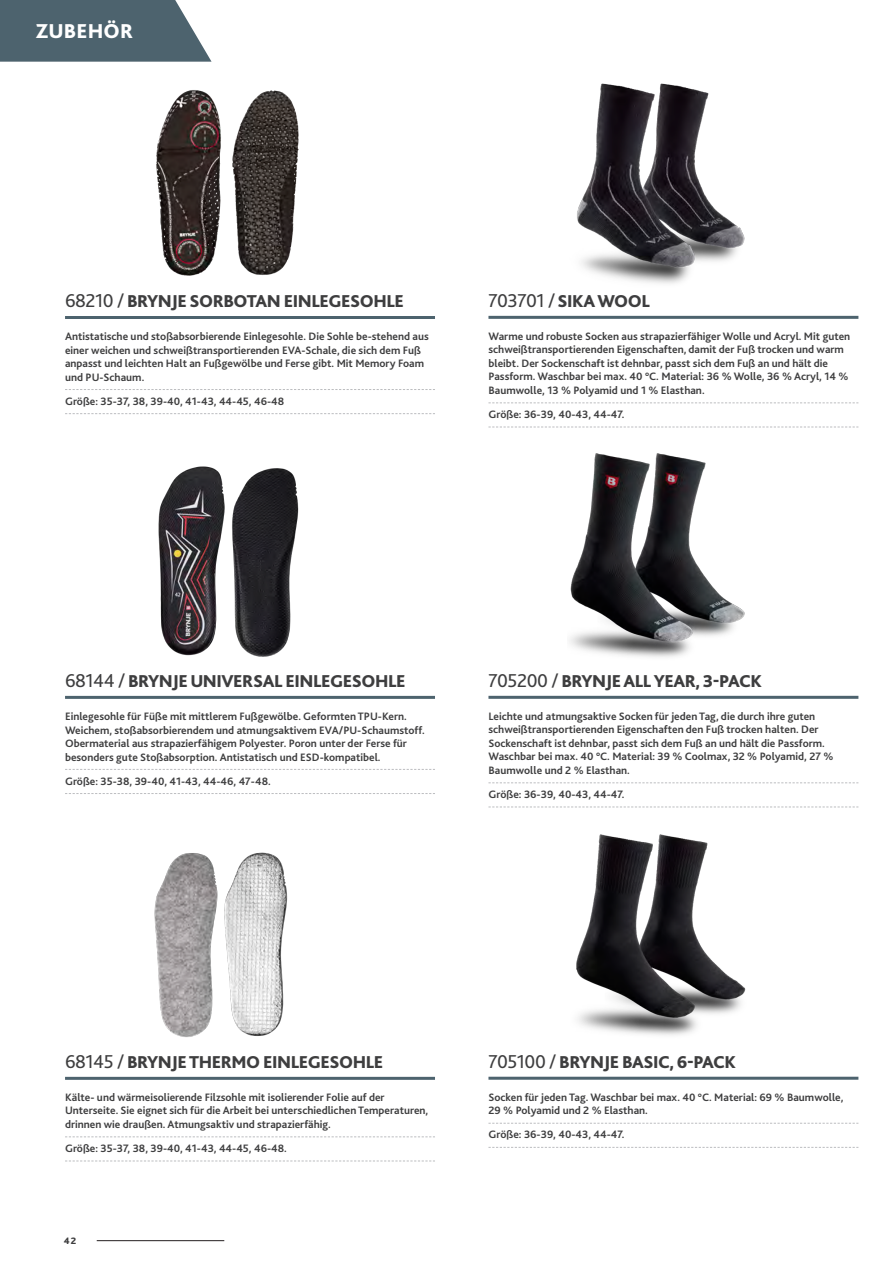
<style>
.page{position:relative;width:893px;height:1263px;background:#fff}
.page>*{position:absolute;margin:0;border:0;box-sizing:border-box;transform-origin:0 0}
.t1{font:800 21px "Bliss 2";letter-spacing:.01em;color:#fff}
.t2{font:800 18px "Bliss 2";letter-spacing:-.025em;color:#3e3e3f}
.t3{font:700 11.25px/13.5px "Bliss 2";color:#3e3e3f}
.t4{font:800 9.75px "Bliss 2";color:#3e3e3f}
.s1{font-weight:400;font-size:19.5px}
</style>
<div class="page">
<hr style="left:97px;top:1240px;width:127px;height:1px;background:#231f20">
<svg style="left:0;top:0;width:212px;height:62px;background:#5d717b"></svg>
<hr style="left:65px;top:316px;width:370px;height:3px;background:#4d636e">
<svg style="left:65px;top:389px;width:370px;height:1px"></svg>
<svg style="left:65px;top:413px;width:370px;height:1px"></svg>
<img style="left:156px;top:90px;width:143px;height:186px">
<hr style="left:65px;top:1077px;width:370px;height:3px;background:#4d636e">
<svg style="left:65px;top:1136px;width:370px;height:1px"></svg>
<svg style="left:65px;top:1160px;width:370px;height:1px"></svg>
<img style="left:154px;top:852px;width:134px;height:185px">
<hr style="left:65px;top:696px;width:370px;height:3px;background:#4d636e">
<svg style="left:65px;top:769px;width:370px;height:1px"></svg>
<svg style="left:65px;top:793px;width:370px;height:1px"></svg>
<img style="left:158px;top:466px;width:141px;height:191px">
<hr style="left:488px;top:316px;width:370px;height:3px;background:#4d636e">
<svg style="left:488px;top:402px;width:370px;height:1px"></svg>
<svg style="left:488px;top:427px;width:370px;height:1px"></svg>
<img style="left:577px;top:83px;width:168px;height:201px">
<hr style="left:488px;top:696px;width:370px;height:3px;background:#4d636e">
<svg style="left:488px;top:782px;width:370px;height:1px"></svg>
<svg style="left:488px;top:806px;width:370px;height:1px"></svg>
<img style="left:569px;top:453px;width:175px;height:204px">
<hr style="left:488px;top:1077px;width:370px;height:3px;background:#4d636e">
<svg style="left:488px;top:1123px;width:370px;height:1px"></svg>
<svg style="left:488px;top:1147px;width:370px;height:1px"></svg>
<img style="left:576px;top:834px;width:170px;height:201px">
<h1 class="t1" style="left:36px;top:18px;width:99px">ZUBEHÖR</h1>
<h2 class="t2" style="left:65px;top:290px;width:340px"><span class="s1">68210 /</span> BRYNJE SORBOTAN EINLEGESOHLE</h2>
<p class="t3" style="left:65px;top:330px;width:365px">Antistatische und stoßabsorbierende Einlegesohle. Die Sohle be-stehend aus einer weichen und schweißtransportierenden EVA-Schale, die sich dem Fuß anpasst und leichten Halt an Fußgewölbe und Ferse gibt. Mit Memory Foam und PU-Schaum.</p>
<p class="t3" style="left:65px;top:394px;width:221px">Größe: 35-37, 38, 39-40, 41-43, 44-45, 46-48</p>
<h2 class="t2" style="left:488px;top:290px;width:163px"><span class="s1">703701 /</span> SIKA WOOL</h2>
<p class="t3" style="left:488px;top:329px;width:363px">Warme und robuste Socken aus strapazierfähiger Wolle und Acryl. Mit guten schweißtransportierenden Eigenschaften, damit der Fuß trocken und warm bleibt. Der Sockenschaft ist dehnbar, passt sich dem Fuß an und hält die Passform. Waschbar bei max. 40 °C. Material: 36 % Wolle, 36 % Acryl, 14 % Baumwolle, 13 % Polyamid und 1 % Elasthan.</p>
<p class="t3" style="left:488px;top:408px;width:138px">Größe: 36-39, 40-43, 44-47.</p>
<h2 class="t2" style="left:65px;top:670px;width:342px"><span class="s1">68144 /</span> BRYNJE UNIVERSAL EINLEGESOHLE</h2>
<p class="t3" style="left:65px;top:709px;width:361px">Einlegesohle für Füße mit mittlerem Fußgewölbe. Geformten TPU-Kern.<br>Weichem, stoßabsorbierendem und atmungsaktivem EVA/PU-Schaumstoff.<br>Obermaterial aus strapazierfähigem Polyester. Poron unter der Ferse für besonders gute Stoßabsorption. Antistatisch und ESD-kompatibel.</p>
<p class="t3" style="left:65px;top:774px;width:207px">Größe: 35-38, 39-40, 41-43, 44-46, 47-48.</p>
<h2 class="t2" style="left:488px;top:670px;width:275px"><span class="s1">705200 /</span> BRYNJE ALL YEAR, 3-PACK</h2>
<p class="t3" style="left:488px;top:709px;width:346px">Leichte und atmungsaktive Socken für jeden Tag, die durch ihre guten schweißtransportierenden Eigenschaften den Fuß trocken halten. Der Sockenschaft ist dehnbar, passt sich dem Fuß an und hält die Passform.<br>Waschbar bei max. 40 °C. Material: 39 % Coolmax, 32 % Polyamid, 27 % Baumwolle und 2 % Elasthan.</p>
<p class="t3" style="left:488px;top:788px;width:138px">Größe: 36-39, 40-43, 44-47.</p>
<h2 class="t2" style="left:65px;top:1051px;width:320px"><span class="s1">68145 /</span> BRYNJE THERMO EINLEGESOHLE</h2>
<p class="t3" style="left:65px;top:1090px;width:365px">Kälte- und wärmeisolierende Filzsohle mit isolierender Folie auf der<br>Unterseite. Sie eignet sich für die Arbeit bei unterschiedlichen Temperaturen, drinnen wie draußen. Atmungsaktiv und strapazierfähig.</p>
<p class="t3" style="left:65px;top:1141px;width:223px">Größe: 35-37, 38, 39-40, 41-43, 44-45, 46-48.</p>
<p class="t4" style="left:64px;top:1234px;width:14px">42</p>
<h2 class="t2" style="left:488px;top:1051px;width:249px"><span class="s1">705100 /</span> BRYNJE BASIC, 6-PACK</h2>
<p class="t3" style="left:488px;top:1090px;width:356px">Socken für jeden Tag. Waschbar bei max. 40 °C. Material: 69 % Baumwolle,<br>29 % Polyamid und 2 % Elasthan.</p>
<p class="t3" style="left:488px;top:1128px;width:138px">Größe: 36-39, 40-43, 44-47.</p>
</div>
